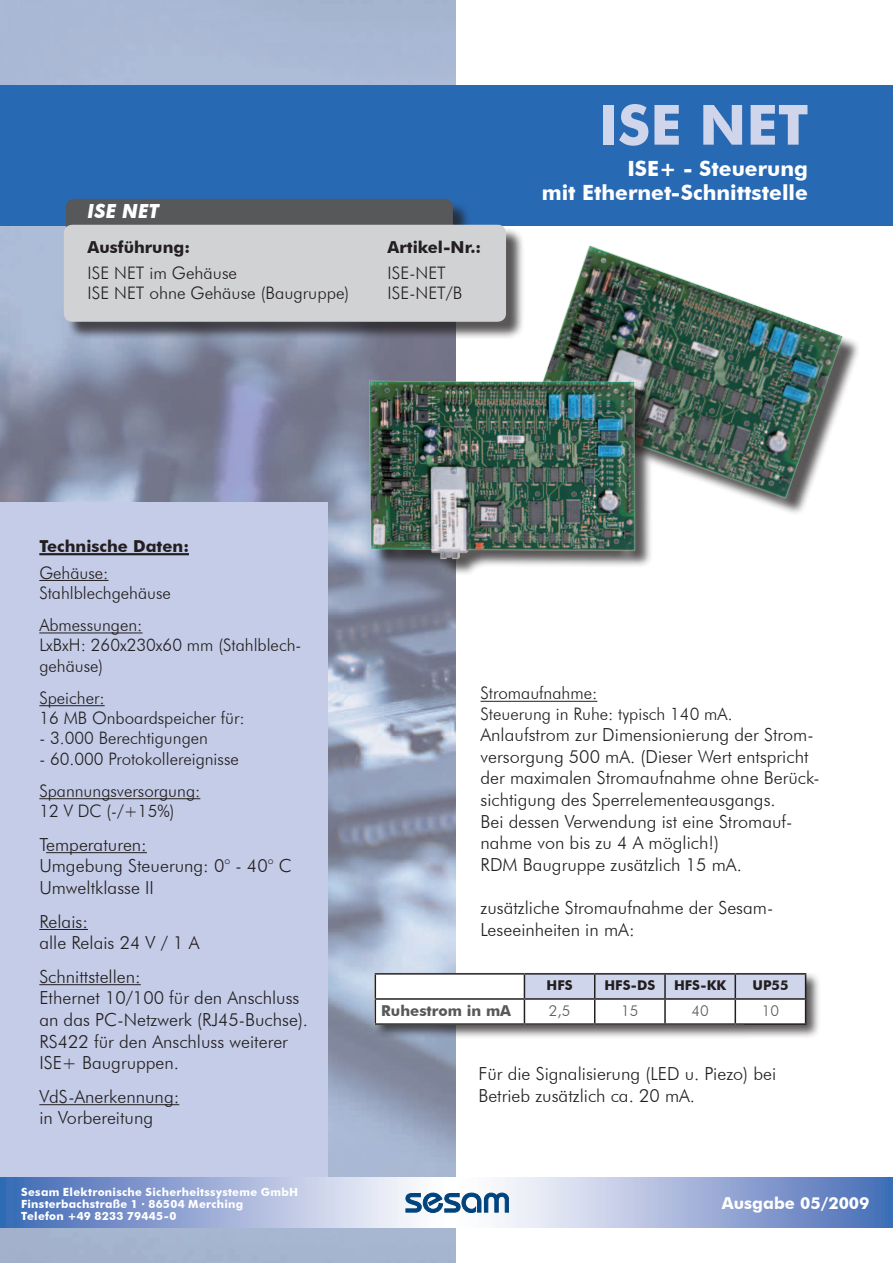
<style>
.page{position:relative;width:893px;height:1263px;background:#fff}
.page>*{position:absolute;margin:0;border:0;box-sizing:border-box;transform-origin:0 0}
.t1{font:700 55.5px "Futura BT";color:#cfd5eb}
.t2{font:700 21px/24px "Futura BT";color:#fff;text-align:right}
.t3{font:italic 700 19.5px "Futura BT";color:#fff}
.t4{font:300 18px/21.6px "Futura BT";color:#231f20}
.t5{font:300 17.25px/20.2px "Futura BT";color:#231f20}
.t6{font:700 16.5px "Futura BT";color:#231f20}
.t7{font:700 16.5px "Futura BT";color:#fff}
.t8{font:700 15px "Futura BT";color:#57585a}
.t9{font:300 15px "Futura BT";color:#57585a}
.t10{font:700 13.5px "Futura BT";color:#231f20}
.t11{font:700 11.25px/12px "Futura BT";letter-spacing:.025em;color:#fff}
</style>
<div class="page">
<img style="left:0;top:0;width:455px;height:1263px">
<div style="left:0;top:85px;width:893px;height:140px;background:#2869b3"></div>
<div style="left:0;top:502px;width:327px;height:685px;background:#c4cce7"></div>
<div style="left:373px;top:971px;width:448px;height:68px;background:#231f20;opacity:.75"></div>
<hr style="left:375px;top:973px;width:149px;height:1px;background:#231f20">
<hr style="left:524px;top:973px;width:71px;height:1px;background:#231f20">
<hr style="left:595px;top:973px;width:70px;height:1px;background:#231f20">
<hr style="left:665px;top:973px;width:70px;height:1px;background:#231f20">
<hr style="left:735px;top:973px;width:71px;height:1px;background:#231f20">
<hr style="left:375px;top:1023px;width:149px;height:2px;background:#231f20">
<hr style="left:524px;top:1023px;width:71px;height:2px;background:#231f20">
<hr style="left:595px;top:1023px;width:70px;height:2px;background:#231f20">
<hr style="left:665px;top:1023px;width:70px;height:2px;background:#231f20">
<hr style="left:735px;top:1023px;width:71px;height:2px;background:#231f20">
<svg style="left:375px;top:974px;width:431px;height:50px"></svg>
<hr style="left:39px;top:553px;width:150px;height:2px;background:#231f20">
<hr style="left:39px;top:580px;width:70px;height:1px;background:#231f20">
<hr style="left:39px;top:633px;width:104px;height:1px;background:#231f20">
<hr style="left:39px;top:705px;width:66px;height:1px;background:#231f20">
<hr style="left:39px;top:798px;width:161px;height:1px;background:#231f20">
<hr style="left:46px;top:852px;width:101px;height:1px;background:#231f20">
<hr style="left:39px;top:929px;width:49px;height:1px;background:#231f20">
<hr style="left:39px;top:984px;width:102px;height:1px;background:#231f20">
<hr style="left:39px;top:1104px;width:140px;height:1px;background:#231f20">
<div style="left:66px;top:199px;width:387px;height:64px;background:#57585a;border-radius:9px"></div>
<div style="left:66px;top:227px;width:458px;height:113px;background:#231f20;opacity:.75"></div>
<div style="left:64px;top:225px;width:442px;height:97px;background:#d1d2d4;border-radius:9px"></div>
<svg style="left:0;top:1178px;width:893px;height:50px;background:#a2b3da"></svg>
<img style="left:519px;top:237px;width:335px;height:276px">
<div style="left:371px;top:383px;width:282px;height:193px;background:#231f20;opacity:.75"></div>
<img style="left:361px;top:374px;width:280px;height:192px">
<hr style="left:480px;top:701px;width:117px;height:1px;background:#231f20">
<svg style="left:406px;top:1193px;width:103px;height:20px"></svg>
<h1 class="t1" style="left:598px;top:91px;width:212px">ISE NET</h1>
<p class="t3" style="left:88px;top:199px;width:73px">ISE NET</p>
<p class="t6" style="left:88px;top:237px;width:104px">Ausführung:</p>
<p class="t6" style="left:388px;top:237px;width:95px">Artikel-Nr.:</p>
<p class="t5" style="left:88px;top:262px;width:151px">ISE NET im Gehäuse</p>
<p class="t5" style="left:388px;top:262px;width:60px">ISE-NET</p>
<p class="t5" style="left:88px;top:283px;width:263px">ISE NET ohne Gehäuse (Baugruppe)</p>
<p class="t5" style="left:388px;top:283px;width:76px">ISE-NET/B</p>
<p class="t2" style="left:542px;top:157px;width:268px">ISE+ - Steuerung<br>mit Ethernet-Schnittstelle</p>
<p class="t6" style="left:39px;top:536px;width:151px">Technische Daten:</p>
<p class="t5" style="left:39px;top:562px;width:133px">Gehäuse:<br>Stahlblechgehäuse</p>
<p class="t5" style="left:39px;top:615px;width:264px">Abmessungen:<br>LxBxH: 260x230x60 mm (Stahlblech&shy;gehäuse)</p>
<p class="t5" style="left:39px;top:687px;width:207px">Speicher:<br>16 MB Onboardspeicher für:</p>
<p class="t5" style="left:39px;top:728px;width:170px">- 3.000 Berechtigungen</p>
<p class="t5" style="left:39px;top:742px;width:201px;line-height:32.2px">- 60.000 Protokollereignisse<br>Spannungsversorgung:</p>
<p class="t5" style="left:39px;top:801px;width:137px">12 V DC (-/+15%)</p>
<p class="t4" style="left:39px;top:833px;width:254px">Temperaturen:<br>Umgebung Steuerung: 0° - 40° C<br>Umweltklasse II</p>
<p class="t4" style="left:39px;top:910px;width:162px">Relais:<br>alle Relais 24 V / 1 A</p>
<p class="t4" style="left:39px;top:965px;width:270px">Schnittstellen:<br>Ethernet 10/100 für den Anschluss an das PC-Netzwerk (RJ45-Buchse).<br>RS422 für den Anschluss weiterer<br>ISE+ Baugruppen.</p>
<p class="t4" style="left:39px;top:1085px;width:142px">VdS-Anerkennung: in Vorbereitung</p>
<p class="t11" style="left:21px;top:1186px;width:278px">Sesam Elektronische Sicherheitssysteme GmbH<br>Finsterbachstraße 1 · 86504 Merching<br>Telefon +49 8233 79445-0</p>
<p class="t5" style="left:480px;top:683px;width:254px">Stromaufnahme:<br>Steuerung in Ruhe: typisch 140 mA.</p>
<p class="t4" style="left:480px;top:724px;width:341px">Anlaufstrom zur Dimensionierung der Strom&shy;versorgung 500 mA. (Dieser Wert entspricht der maximalen Stromaufnahme ohne Berück&shy;sichtigung des Sperrelementeausgangs.<br>Bei dessen Verwendung ist eine Stromauf&shy;nahme von bis zu 4 A möglich!)<br>RDM Baugruppe zusätzlich 15 mA.</p>
<p class="t4" style="left:480px;top:897px;width:294px">zusätzliche Stromaufnahme der Sesam-<br>Leseeinheiten in mA:</p>
<p class="t10" style="left:547px;top:977px;width:28px">HFS</p>
<p class="t10" style="left:604px;top:977px;width:52px">HFS-DS</p>
<p class="t10" style="left:674px;top:977px;width:54px">HFS-KK</p>
<p class="t10" style="left:752px;top:977px;width:37px">UP55</p>
<p class="t8" style="left:381px;top:1002px;width:131px">Ruhestrom in mA</p>
<p class="t9" style="left:549px;top:1002px;width:23px">2,5</p>
<p class="t9" style="left:621px;top:1002px;width:19px">15</p>
<p class="t9" style="left:691px;top:1002px;width:19px">40</p>
<p class="t9" style="left:762px;top:1002px;width:19px">10</p>
<p class="t4" style="left:478px;top:1063px;width:299px">Für die Signalisierung (LED u. Piezo) bei<br>Betrieb zusätzlich ca. 20 mA.</p>
<p class="t7" style="left:722px;top:1193px;width:149px">Ausgabe 05/2009</p>
</div>
